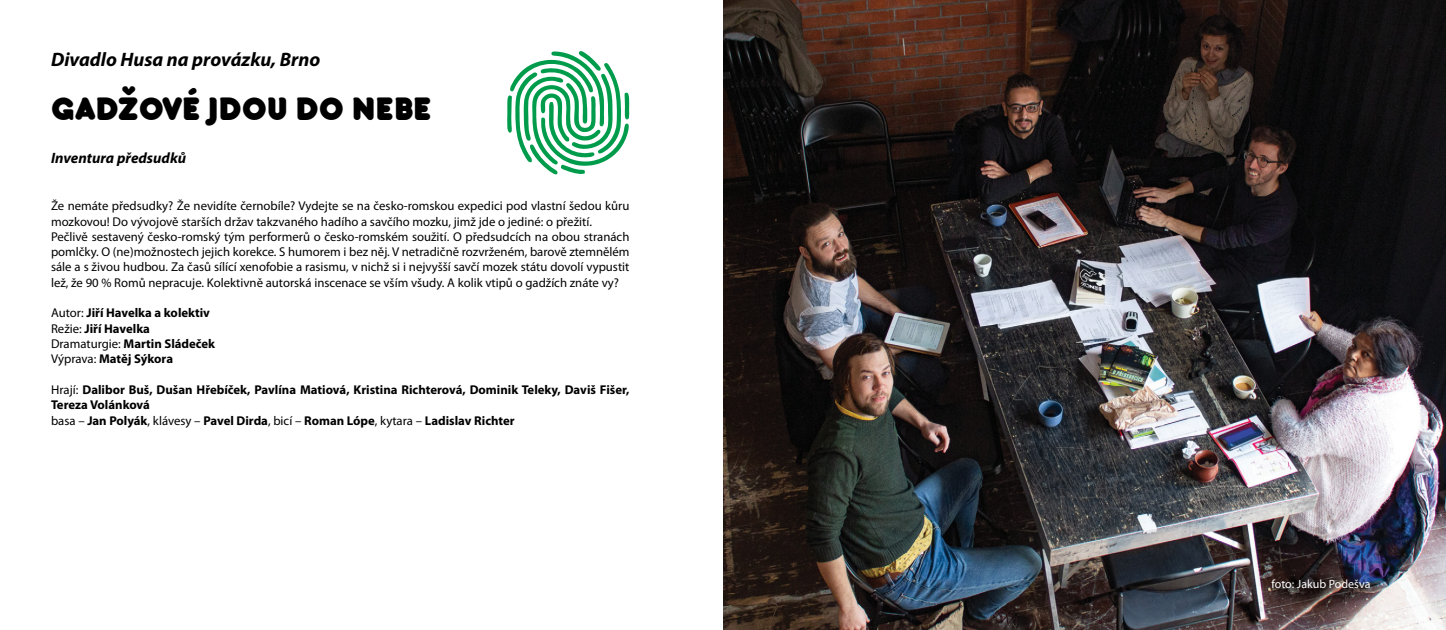
<style>
.page{position:relative;width:1446px;height:630px;background:#fff}
.page>*{position:absolute;margin:0;border:0;box-sizing:border-box;transform-origin:0 0}
.t1{font:900 36px "bubbleboddy";color:#000}
.t2{font:italic 700 19.5px "Myriad Pro";color:#000}
.t3{font:italic 700 15px "Myriad Pro";color:#000}
.t4{font:12.75px/15.3px "Myriad Pro";color:#000}
.t5{font:700 12.75px/15.3px "Myriad Pro";color:#000}
.t6{font:12px "Myriad Pro";color:#fff}
.s1{font-weight:400}
</style>
<div class="page">
<svg style="left:507px;top:51px;width:123px;height:124px"></svg>
<img style="left:723px;top:0;width:723px;height:629px">
<h2 class="t2" style="left:51px;top:46px;width:271px">Divadlo Husa na provázku, Brno</h2>
<h1 class="t1" style="left:51px;top:83px;width:379px">GADŽOVÉ JDOU DO NEBE</h1>
<p class="t3" style="left:51px;top:148px;width:137px">Inventura předsudků</p>
<p class="t4" style="left:51px;top:198px;width:580px">Že nemáte předsudky? Že nevidíte černobíle? Vydejte se na česko-romskou expedici pod vlastní šedou kůru mozkovou! Do vývojově starších držav takzvaného hadího a savčího mozku, jimž jde o jediné: o přežití.<br>Pečlivě sestavený česko-romský tým performerů o česko-romském soužití. O předsudcích na obou stranách pomlčky. O (ne)možnostech jejich korekce. S humorem i bez něj. V netradičně rozvrženém, barově ztemnělém sále a s živou hudbou. Za časů sílící xenofobie a rasismu, v nichž si i nejvyšší savčí mozek státu dovolí vypustit lež, že 90 % Romů nepracuje. Kolektivně autorská inscenace se vším všudy. A kolik vtipů o gadžích znáte vy?</p>
<p class="t5" style="left:51px;top:305px;width:166px"><span class="s1">Autor:</span> Jiří Havelka a kolektiv<br><span class="s1">Režie:</span> Jiří Havelka<br><span class="s1">Dramaturgie:</span> Martin Sládeček<br><span class="s1">Výprava:</span> Matěj Sýkora</p>
<p class="t5" style="left:51px;top:381px;width:580px"><span class="s1">Hrají:</span> Dalibor Buš, Dušan Hřebíček, Pavlína Matiová, Kristina Richterová, Dominik Teleky, Daviš Fišer,<br>Tereza Volánková<br><span class="s1">basa –</span> Jan Polyák<span class="s1">, klávesy –</span> Pavel Dirda<span class="s1">, bicí –</span> Roman Lópe<span class="s1">, kytara –</span> Ladislav Richter</p>
<p class="t6" style="left:1271px;top:576px;width:101px">foto: Jakub Podešva</p>
</div>
